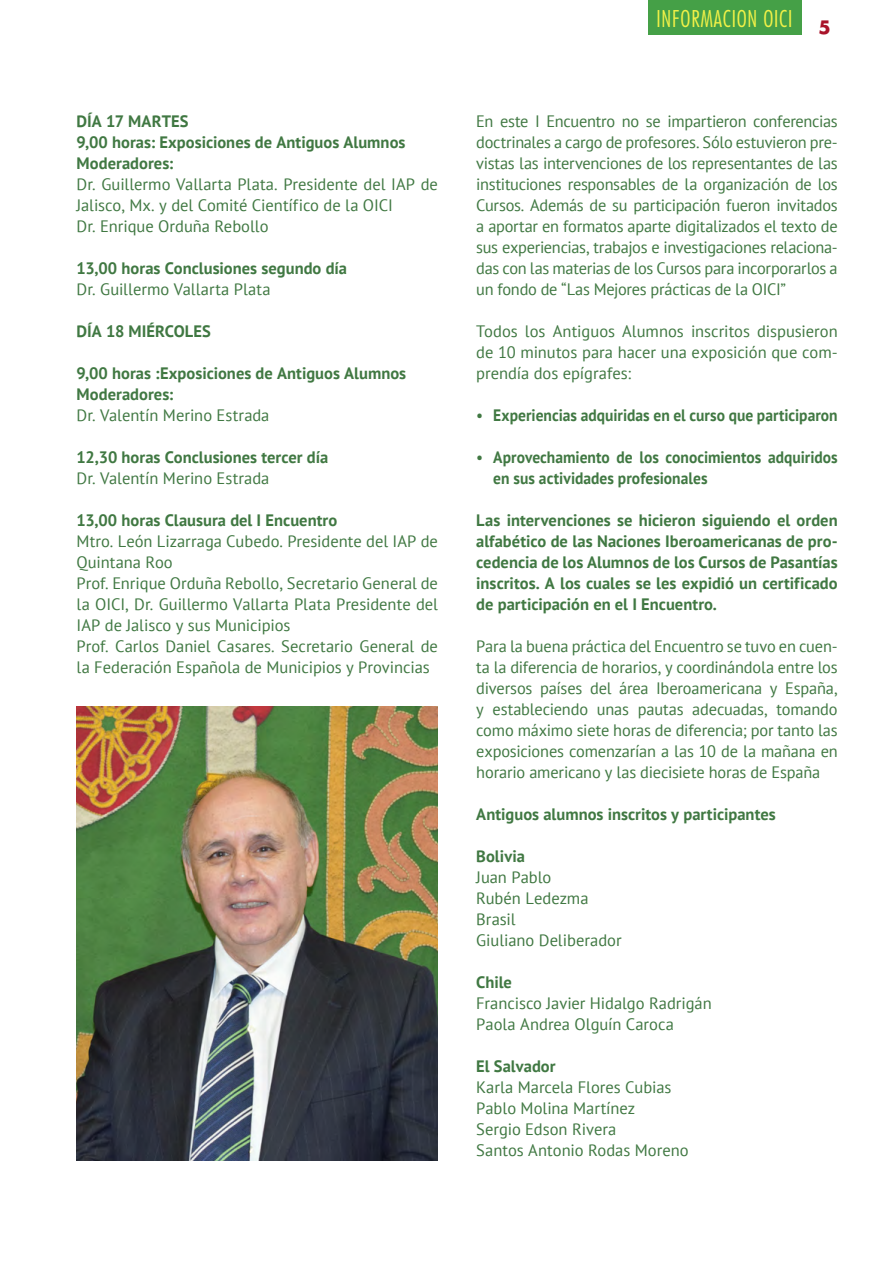
<style>
.page{position:relative;width:893px;height:1263px;background:#fff}
.page>*{position:absolute;margin:0;border:0;box-sizing:border-box;transform-origin:0 0}
.t1{font:300 condensed 22.5px "Futura Std";letter-spacing:.03em;color:#f2f147}
.t2{font:700 18px "Futura Std";color:#a9132a}
.Basico_txt{font:16.5px/21px "PT Sans";letter-spacing:-.01em;color:#407842;text-align:justify}
.Basico_lista_falsa{font:16.5px/21px "PT Sans";color:#407842}
.Basico_txt-2{font:700 16.5px/21px "PT Sans";color:#407842;text-align:justify}
.Basico_txt-3{font:700 16.5px/21px "PT Sans";color:#407842;scale:.94 1}
.Basico_lista_falsa-2{font:700 16.5px "PT Sans";color:#407842}
.s1{font-weight:400}
</style>
<div class="page">
<img style="left:77px;top:707px;width:361px;height:454px">
<div style="left:648px;top:0;width:153px;height:34px;background:#45a047"></div>
<p class="Basico_txt-2" style="left:77px;top:111px;width:114px">DÍA 17 MARTES</p>
<p class="Basico_lista_falsa-2" style="left:77px;top:132px;width:330px">9,00 horas: Exposiciones de Antiguos Alumnos</p>
<p class="Basico_lista_falsa-2" style="left:77px;top:153px;width:98px">Moderadores:</p>
<p class="Basico_lista_falsa" style="left:77px;top:174px;width:363px">Dr. Guillermo Vallarta Plata. Presidente del IAP de<br>Jalisco, Mx. y del Comité Científico de la OICI</p>
<p class="Basico_lista_falsa" style="left:77px;top:216px;width:194px">Dr. Enrique Orduña Rebollo</p>
<p class="Basico_txt-2" style="left:77px;top:258px;width:272px">13,00 horas Conclusiones segundo día</p>
<p class="Basico_lista_falsa" style="left:77px;top:279px;width:196px">Dr. Guillermo Vallarta Plata</p>
<p class="Basico_txt-2" style="left:77px;top:321px;width:136px">DÍA 18 MIÉRCOLES</p>
<p class="Basico_txt-2" style="left:77px;top:363px;width:331px">9,00 horas :Exposiciones de Antiguos Alumnos</p>
<p class="Basico_lista_falsa-2" style="left:77px;top:384px;width:98px">Moderadores:</p>
<p class="Basico_lista_falsa" style="left:77px;top:405px;width:194px">Dr. Valentín Merino Estrada</p>
<p class="Basico_txt-2" style="left:77px;top:447px;width:253px">12,30 horas Conclusiones tercer día</p>
<p class="Basico_lista_falsa" style="left:77px;top:468px;width:194px">Dr. Valentín Merino Estrada</p>
<p class="Basico_txt-2" style="left:77px;top:510px;width:262px">13,00 horas Clausura del I Encuentro</p>
<p class="Basico_lista_falsa" style="left:77px;top:531px;width:363px">Mtro. León Lizarraga Cubedo. Presidente del IAP de<br>Quintana Roo</p>
<p class="Basico_lista_falsa" style="left:77px;top:573px;width:363px;text-align:justify">Prof. Enrique Orduña Rebollo, Secretario General de la OICI, Dr. Guillermo Vallarta Plata Presidente del IAP de Jalisco y sus Municipios</p>
<p class="Basico_lista_falsa" style="left:77px;top:636px;width:363px">Prof. Carlos Daniel Casares. Secretario General de la Federación Española de Municipios y Provincias</p>
<p class="t1" style="left:657px;top:5px;width:137px">INFORMACION OICI</p>
<p class="t2" style="left:819px;top:16px;width:14px">5</p>
<p class="Basico_txt" style="left:476px;top:111px;width:363px">En este I Encuentro no se impartieron conferencias doctrinales a cargo de profesores. Sólo estuvieron pre&shy;vistas las intervenciones de los representantes de las instituciones responsables de la organización de los Cursos. Además de su participación fueron invitados a aportar en formatos aparte digitalizados el texto de sus experiencias, trabajos e investigaciones relaciona&shy;das con las materias de los Cursos para incorporarlos a un fondo de “Las Mejores prácticas de la OICI”</p>
<p class="Basico_txt" style="left:476px;top:321px;width:363px">Todos los Antiguos Alumnos inscritos dispusieron de 10 minutos para hacer una exposición que com&shy;prendía dos epígrafes:</p>
<p class="Basico_txt-3" style="left:476px;top:405px;width:386px"><span class="s1">•</span> Experiencias adquiridas en el curso que participaron</p>
<p class="Basico_txt-3" style="left:493px;top:447px;width:368px;text-indent:-17px"><span class="s1">•</span> Aprovechamiento de los conocimientos adquiridos en sus actividades profesionales</p>
<p class="Basico_txt-2" style="left:476px;top:510px;width:363px">Las intervenciones se hicieron siguiendo el orden alfabético de las Naciones Iberoamericanas de pro&shy;cedencia de los Alumnos de los Cursos de Pasantías inscritos. A los cuales se les expidió un certificado de participación en el I Encuentro.</p>
<p class="Basico_txt" style="left:476px;top:636px;width:363px">Para la buena práctica del Encuentro se tuvo en cuen&shy;ta la diferencia de horarios, y coordinándola entre los diversos países del área Iberoamericana y España, y estableciendo unas pautas adecuadas, tomando como máximo siete horas de diferencia; por tanto las exposiciones comenzarían a las 10 de la mañana en horario americano y las diecisiete horas de España</p>
<p class="Basico_txt-2" style="left:476px;top:804px;width:301px">Antiguos alumnos inscritos y participantes</p>
<p class="Basico_txt-2" style="left:476px;top:846px;width:50px">Bolivia</p>
<p class="Basico_lista_falsa" style="left:476px;top:867px;width:77px">Juan Pablo</p>
<p class="Basico_lista_falsa" style="left:476px;top:888px;width:114px">Rubén Ledezma</p>
<p class="Basico_lista_falsa" style="left:476px;top:909px;width:41px">Brasil</p>
<p class="Basico_lista_falsa" style="left:476px;top:930px;width:147px">Giuliano Deliberador</p>
<p class="Basico_txt-2" style="left:476px;top:972px;width:37px">Chile</p>
<p class="Basico_lista_falsa" style="left:476px;top:993px;width:237px">Francisco Javier Hidalgo Radrigán</p>
<p class="Basico_lista_falsa" style="left:476px;top:1014px;width:199px">Paola Andrea Olguín Caroca</p>
<p class="Basico_txt-2" style="left:476px;top:1056px;width:81px">El Salvador</p>
<p class="Basico_lista_falsa" style="left:476px;top:1077px;width:197px">Karla Marcela Flores Cubias</p>
<p class="Basico_lista_falsa" style="left:476px;top:1098px;width:161px">Pablo Molina Martínez</p>
<p class="Basico_lista_falsa" style="left:476px;top:1119px;width:142px">Sergio Edson Rivera</p>
<p class="Basico_lista_falsa" style="left:476px;top:1140px;width:214px">Santos Antonio Rodas Moreno</p>
</div>
